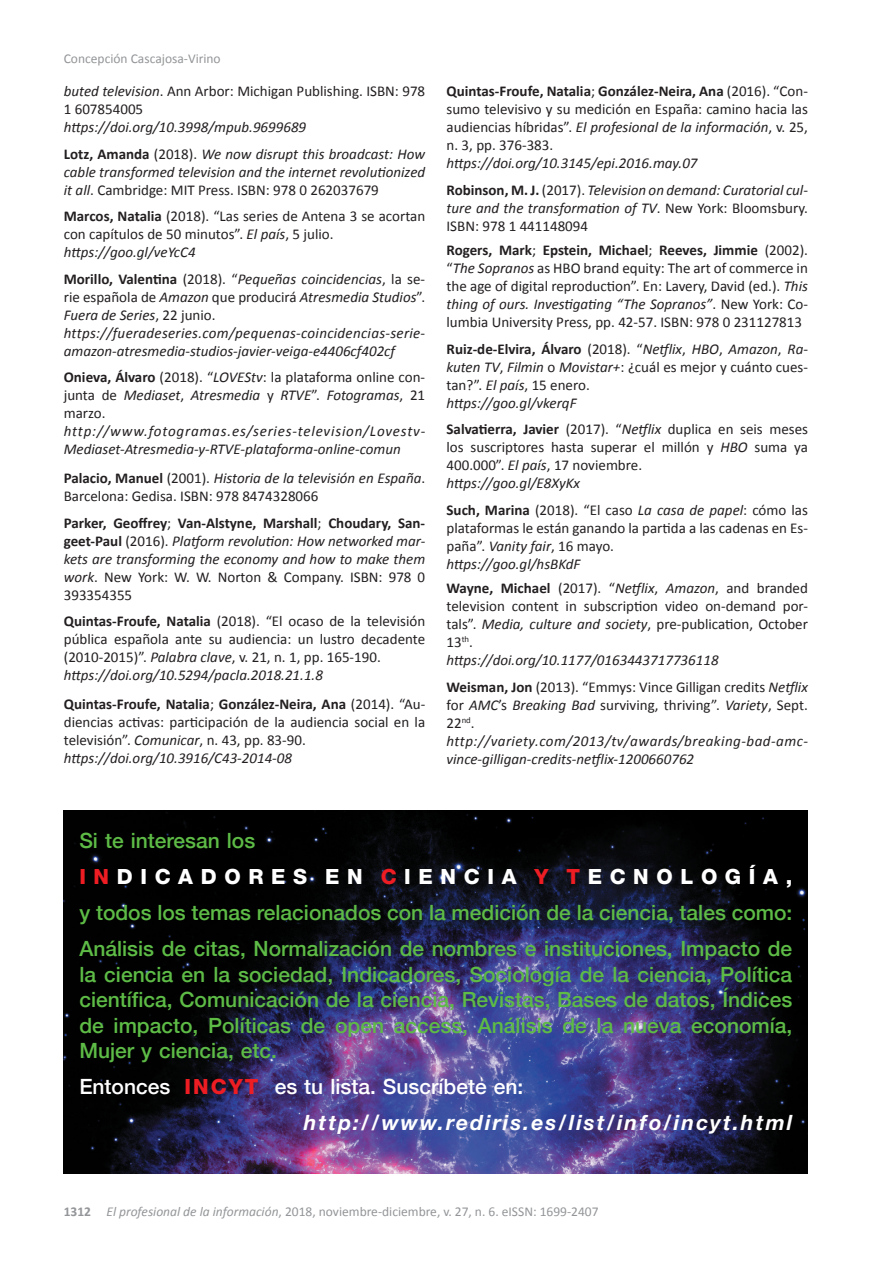
<style>
.page{position:relative;width:893px;height:1263px;background:#fff}
.page>*{position:absolute;margin:0;border:0;box-sizing:border-box;transform-origin:0 0}
.t1{font:500 21px/36.2px "Helvetica Neue";color:#5dbb46}
.t2{font:italic 700 21px/36.2px "Helvetica Neue";letter-spacing:.1em;color:#fff}
.t3{font:15px/18px "Calibri";color:#231f20}
.t4{font:italic 15px/18px "Calibri";color:#231f20}
.t5{font:italic 15px/18px "Calibri";letter-spacing:.02em;color:#231f20}
.t6{font:13.5px "Calibri";color:#939598}
.s1{font-style:italic}
.s2{font-weight:700;font-style:normal}
.s3{font-style:normal}
.s4{font-weight:700}
.s5{font-weight:800;color:#ee1d23}
.s6{font-weight:800;color:#fff}
.s7{font-weight:500;font-style:normal}
.s8{font-weight:800;font-style:normal;color:#ee1d23}
</style>
<div class="page">
<img style="left:64px;top:811px;width:744px;height:363px">
<p class="t6" style="left:64px;top:50px;width:158px">Concepción Cascajosa-Virino</p>
<p class="t3" style="left:64px;top:82px;width:363px"><span class="s1">buted television</span>. Ann Arbor: Michigan Publishing. ISBN: 978<br>1 607854005</p>
<p class="t4" style="left:64px;top:113px;width:363px;line-height:26.5px">https://doi.org/10.3998/mpub.9699689<br><span class="s2">Lotz, Amanda</span> <span class="s3">(2018).</span> We now disrupt this broadcast: How</p>
<p class="t4" style="left:64px;top:162px;width:363px">cable transformed television and the internet revolutionized it all<span class="s3">. Cambridge: MIT Press. ISBN: 978 0 262037679</span></p>
<p class="t3" style="left:64px;top:207px;width:363px"><span class="s4">Marcos, Natalia</span> (2018). “Las series de Antena 3 se acortan con capítulos de 50 minutos”. <span class="s1">El país</span>, 5 julio. <span class="s1">https://goo.gl/veYcC4</span></p>
<p class="t4" style="left:64px;top:269px;width:363px"><span class="s2">Morillo, Valentina</span> <span class="s3">(2018). “</span>Pequeñas coincidencias<span class="s3">, la se&shy;rie española de</span> Amazon <span class="s3">que producirá</span> Atresmedia Studios<span class="s3">”.<br></span>Fuera de Series<span class="s3">, 22 junio. </span>https://fueradeseries.com/pequenas-coincidencias-serie&shy;amazon-atresmedia-studios-javier-veiga-e4406cf402cf</p>
<p class="t3" style="left:64px;top:368px;width:363px;text-align:justify"><span class="s4">Onieva, Álvaro</span> (2018). “<span class="s1">LOVEStv</span>: la plataforma online con&shy;junta de <span class="s1">Mediaset</span>, <span class="s1">Atresmedia</span> y <span class="s1">RTVE</span>”. <span class="s1">Fotogramas</span>, 21 marzo.</p>
<p class="t4" style="left:64px;top:422px;width:363px">http://www.fotogramas.es/series-television/Lovestv-<br>Mediaset-Atresmedia-y-RTVE-plataforma-online-comun</p>
<p class="t3" style="left:64px;top:469px;width:363px"><span class="s4">Palacio, Manuel</span> (2001). <span class="s1">Historia de la televisión en España</span>.<br>Barcelona: Gedisa. ISBN: 978 8474328066</p>
<p class="t4" style="left:64px;top:513px;width:363px;text-align:justify"><span class="s2">Parker, Geoffrey</span><span class="s3">;</span> <span class="s2">Van-Alstyne, Marshall</span><span class="s3">;</span> <span class="s2">Choudary, San&shy;geet-Paul</span> <span class="s3">(2016).</span> Platform revolution: How networked mar&shy;kets are transforming the economy and how to make them work<span class="s3">. New York: W. W. Norton &amp; Company. ISBN: 978 0<br>393354355</span></p>
<p class="t3" style="left:64px;top:612px;width:363px"><span class="s4">Quintas-Froufe, Natalia</span> (2018). “El ocaso de la televisión pública española ante su audiencia: un lustro decadente (2010-2015)”. <span class="s1">Palabra clave</span>, v. 21, n. 1, pp. 165-190. <span class="s1">https://doi.org/10.5294/pacla.2018.21.1.8</span></p>
<p class="t3" style="left:64px;top:695px;width:363px"><span class="s4">Quintas-Froufe, Natalia</span>; <span class="s4">González-Neira, Ana</span> (2014). “Au&shy;diencias activas: participación de la audiencia social en la televisión”. <span class="s1">Comunicar</span>, n. 43, pp. 83-90. <span class="s1">https://doi.org/10.3916/C43-2014-08</span></p>
<p class="t3" style="left:446px;top:82px;width:363px;text-align:justify"><span class="s4">Quintas-Froufe, Natalia</span>; <span class="s4">González-Neira, Ana</span> (2016). “Con&shy;sumo televisivo y su medición en España: camino hacia las audiencias híbridas”. <span class="s1">El profesional de la información</span>, v. 25, n. 3, pp. 376-383.</p>
<p class="t4" style="left:447px;top:149px;width:363px;line-height:26.5px">https://doi.org/10.3145/epi.2016.may.07<br><span class="s2">Robinson, M. J.</span> <span class="s3">(2017).</span> Television on demand: Curatorial cul-</p>
<p class="t3" style="left:447px;top:199px;width:363px"><span class="s1">ture and the transformation of TV</span>. New York: Bloomsbury.<br>ISBN: 978 1 441148094</p>
<p class="t3" style="left:447px;top:241px;width:363px;text-align:justify"><span class="s4">Rogers, Mark</span>; <span class="s4">Epstein, Michael</span>; <span class="s4">Reeves, Jimmie</span> (2002). “<span class="s1">The Sopranos</span> as HBO brand equity: The art of commerce in the age of digital reproduction”. En: Lavery, David (ed.). <span class="s1">This thing of ours. Investigating “The Sopranos”</span>. New York: Co&shy;lumbia University Press, pp. 42-57. ISBN: 978 0 231127813</p>
<p class="t4" style="left:447px;top:339px;width:363px"><span class="s2">Ruiz-de-Elvira, Álvaro</span> <span class="s3">(2018). “</span>Netflix<span class="s3">,</span> HBO<span class="s3">,</span> Amazon<span class="s3">,</span> Ra&shy;kuten TV<span class="s3">,</span> Filmin <span class="s3">o</span> Movistar+<span class="s3">: ¿cuál es mejor y cuánto cues&shy;tan?”.</span> El país<span class="s3">, 15 enero.<br></span>https://goo.gl/vkerqF</p>
<p class="t3" style="left:447px;top:420px;width:363px"><span class="s4">Salvatierra, Javier</span> (2017). “<span class="s1">Netflix</span> duplica en seis meses los suscriptores hasta superar el millón y <span class="s1">HBO</span> suma ya 400.000”. <span class="s1">El país</span>, 17 noviembre.<br><span class="s1">https://goo.gl/E8XyKx</span></p>
<p class="t3" style="left:447px;top:501px;width:363px"><span class="s4">Such, Marina</span> (2018). “El caso <span class="s1">La casa de papel</span>: cómo las plataformas le están ganando la partida a las cadenas en Es&shy;paña”. <span class="s1">Vanity fair</span>, 16 mayo.<br><span class="s1">https://goo.gl/hsBKdF</span></p>
<p class="t3" style="left:446px;top:579px;width:363px"><span class="s4">Wayne, Michael</span> (2017). “<span class="s1">Netflix</span>, <span class="s1">Amazon</span>, and branded television content in subscription video on-demand por&shy;tals”. <span class="s1">Media, culture and society</span>, pre-publication, October 13<sup>th</sup>.<br><span class="s1">https://doi.org/10.1177/0163443717736118</span></p>
<p class="t5" style="left:446px;top:677px;width:363px"><span class="s2">Weisman, Jon</span> <span class="s3">(2013). “Emmys: Vince Gilligan credits</span> Netflix <span class="s3">for</span> AMC<span class="s3">’s</span> Breaking Bad <span class="s3">surviving, thriving”.</span> Variety<span class="s3">, Sept.<br>22</span><sup>nd</sup><span class="s3">. </span>http://variety.com/2013/tv/awards/breaking-bad-amc&shy;vince-gilligan-credits-netflix-1200660762</p>
<h1 class="t1" style="left:79px;top:820px;width:714px">Si te interesan los<br><span class="s5">IN</span><span class="s6">DICADORES EN</span> <span class="s5">C</span><span class="s6">IENCIA</span> <span class="s5">Y T</span><span class="s6">ECNOLOGÍA, </span>y todos los temas relacionados con la medición de la ciencia, tales como:<br>Análisis de citas, Normalización de nombres e instituciones, Impacto de</h1>
<p class="t1" style="left:79px;top:960px;width:714px;line-height:25.5px;text-align:justify">la ciencia en la sociedad, Indicadores, Sociología de la ciencia, Política científica, Comunicación de la ciencia, Revistas, Bases de datos, Índices de impacto, Políticas de open access, Análisis de la nueva economía, Mujer y ciencia, etc.</p>
<h1 class="t2" style="left:304px;top:1069px;width:490px;text-indent:-224px"><span class="s7">Entonces</span> <span class="s8">INCYT</span> <span class="s7">es tu lista. Suscríbete en: </span>http://www.rediris.es/list/info/incyt.html</h1>
<p class="t6" style="left:64px;top:1203px;width:536px"><span class="s4">1312</span> <span class="s1">El profesional de la información</span>, 2018, noviembre-diciembre, v. 27, n. 6. eISSN: 1699-2407</p>
</div>
